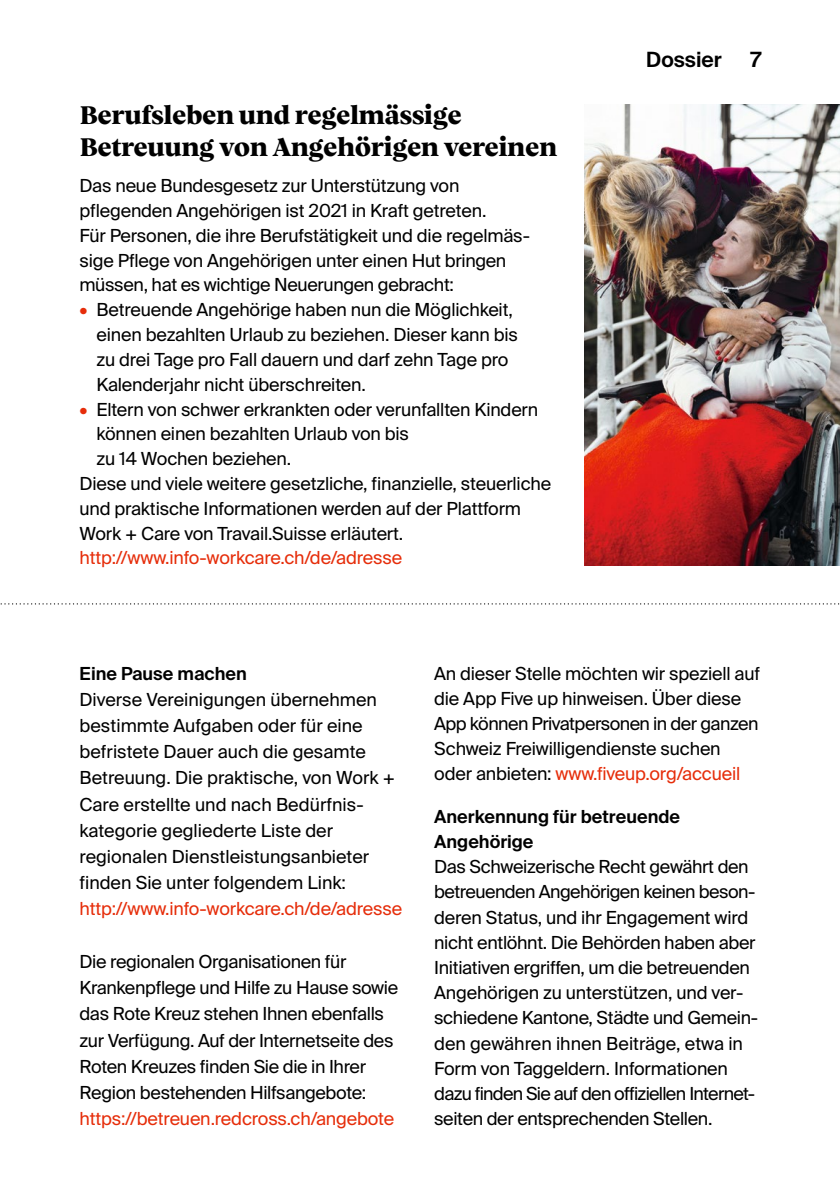
<style>
.page{position:relative;width:840px;height:1191px;background:#fff}
.page>*{position:absolute;margin:0;border:0;box-sizing:border-box;transform-origin:0 0}
.t1{font:800 26px/32px "Vesterbro";letter-spacing:-.02em;color:#000}
.t2{font:600 21px "Suisse Intl";color:#000}
.t3{font:18px/25.2px "Suisse Intl";letter-spacing:-.01em;color:#000}
.t4{font:18px "Suisse Intl";letter-spacing:-.01em;color:#e62d0a}
.t5{font:600 18px/25.2px "Suisse Intl";color:#000}
.s1{color:#e62d0a}
</style>
<div class="page">
<svg style="left:0;top:603px;width:840px;height:1px"></svg>
<img style="left:584px;top:105px;width:255px;height:460px">
<h1 class="t1" style="left:80px;top:97px;width:478px">Berufsleben und regelmässige<br>Betreuung von Angehörigen vereinen</h1>
<p class="t3" style="left:79px;top:174px;width:452px">Das neue Bundesgesetz zur Unterstützung von pflegenden Angehörigen ist 2021 in Kraft getreten.<br>Für Personen, die ihre Berufstätigkeit und die regelmäs&shy;sige Pflege von Angehörigen unter einen Hut bringen müssen, hat es wichtige Neuerungen gebracht:</p>
<p class="t3" style="left:96px;top:298px;width:423px;text-indent:-17px"><span class="s1">•</span> Betreuende Angehörige haben nun die Möglichkeit, einen bezahlten Urlaub zu beziehen. Dieser kann bis zu drei Tage pro Fall dauern und darf zehn Tage pro Kalenderjahr nicht überschreiten.</p>
<p class="t3" style="left:79px;top:397px;width:460px"><span class="s1">•</span> Eltern von schwer erkrankten oder verunfallten Kindern</p>
<p class="t3" style="left:96px;top:421px;width:314px">können einen bezahlten Urlaub von bis</p>
<p class="t3" style="left:96px;top:446px;width:196px">zu 14 Wochen beziehen.</p>
<p class="t3" style="left:79px;top:471px;width:473px">Diese und viele weitere gesetzliche, finanzielle, steuerliche</p>
<p class="t3" style="left:79px;top:496px;width:443px">und praktische Informationen werden auf der Plattform</p>
<p class="t3" style="left:79px;top:521px;width:325px">Work + Care von Travail.Suisse erläutert.</p>
<p class="t4" style="left:79px;top:547px;width:324px">http://www.info-workcare.ch/de/adresse</p>
<p class="t2" style="left:645px;top:47px;width:77px">Dossier</p>
<p class="t2" style="left:749px;top:47px;width:12px">7</p>
<p class="t5" style="left:79px;top:660px;width:169px">Eine Pause machen</p>
<p class="t3" style="left:79px;top:686px;width:317px;line-height:26.2px">Diverse Vereinigungen übernehmen bestimmte Aufgaben oder für eine befristete Dauer auch die gesamte Betreuung. Die praktische, von Work + Care erstellte und nach Bedürfnis&shy;kategorie gegliederte Liste der regionalen Dienstleistungsanbieter finden Sie unter folgendem Link:</p>
<p class="t4" style="left:79px;top:898px;width:324px">http://www.info-workcare.ch/de/adresse</p>
<p class="t3" style="left:79px;top:948px;width:320px;line-height:26.2px">Die regionalen Organisationen für Krankenpflege und Hilfe zu Hause sowie das Rote Kreuz stehen Ihnen ebenfalls zur Verfügung. Auf der Internetseite des Roten Kreuzes finden Sie die in Ihrer Region bestehenden Hilfsangebote:</p>
<p class="t4" style="left:79px;top:1108px;width:316px">https://betreuen.redcross.ch/angebote</p>
<p class="t3" style="left:434px;top:661px;width:327px">An dieser Stelle möchten wir speziell auf die App Five up hinweisen. Über diese App können Privatpersonen in der ganzen Schweiz Freiwilligendienste suchen oder anbieten: <span class="s1">www.fiveup.org/accueil</span></p>
<p class="t5" style="left:434px;top:804px;width:247px">Anerkennung für betreuende<br>Angehörige</p>
<p class="t3" style="left:434px;top:854px;width:325px">Das Schweizerische Recht gewährt den betreuenden Angehörigen keinen beson&shy;deren Status, und ihr Engagement wird nicht entlöhnt. Die Behörden haben aber Initiativen ergriffen, um die betreuenden Angehörigen zu unterstützen, und ver&shy;schiedene Kantone, Städte und Gemein&shy;den gewähren ihnen Beiträge, etwa in Form von Taggeldern. Informationen dazu finden Sie auf den offiziellen Internet&shy;seiten der entsprechenden Stellen.</p>
</div>
